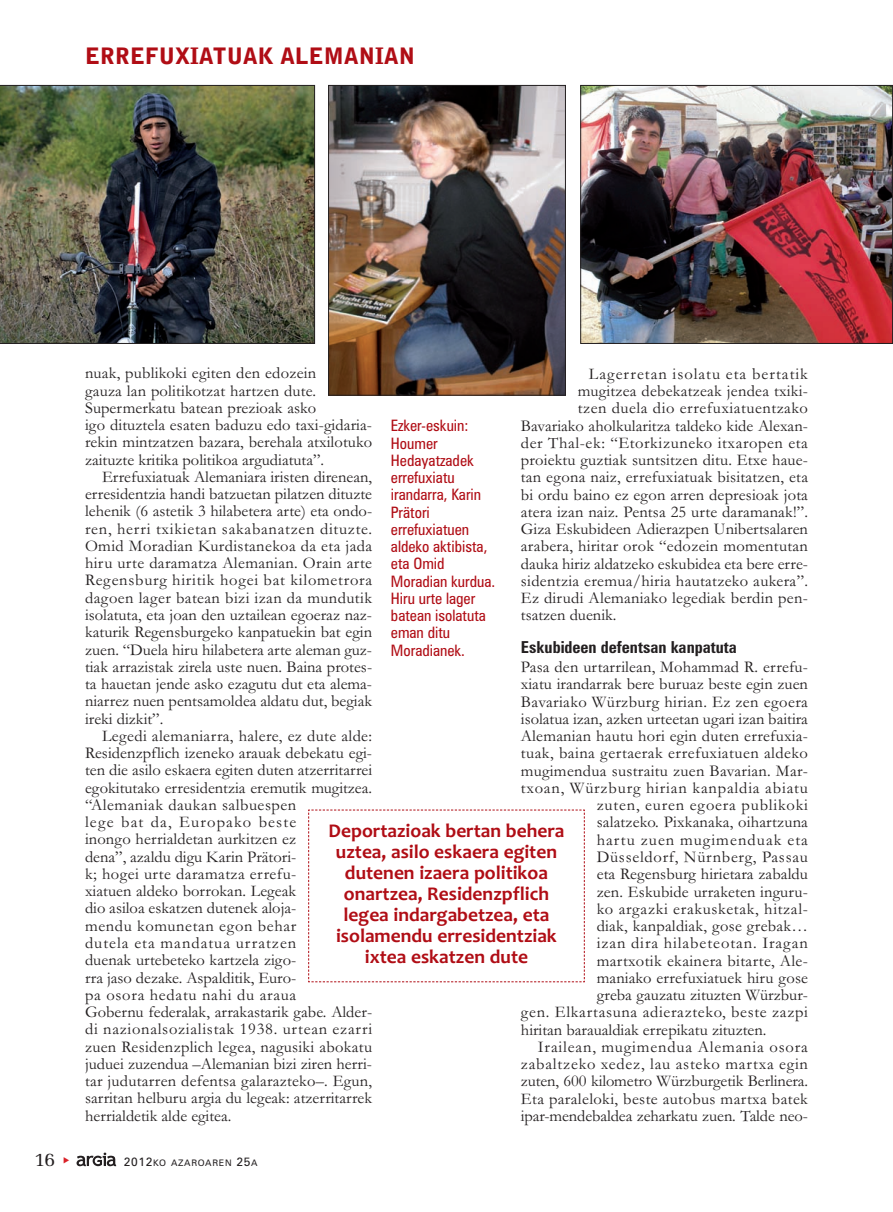
<style>
.page{position:relative;width:893px;height:1212px;background:#fff}
.page>*{position:absolute;margin:0;border:0;box-sizing:border-box;transform-origin:0 0}
.t1{font:900 22.5px "Bell Gothic Std";color:#b00d15}
.t2{font:700 19.5px/21px "Candara";color:#b00d15;text-align:center}
.t3{font:19.5px "Memoir";color:#231f20}
.t4{font:16.5px/17.2px "Garamond";letter-spacing:.01em;color:#231f20}
.t5{font:16.5px "Garamond";letter-spacing:.05em;color:#231f20}
.t6{font:16.5px "Garamond";letter-spacing:.03em;color:#231f20}
.t7{font:16.5px "Garamond";letter-spacing:.04em;color:#231f20}
.t8{font:16.5px "Garamond";letter-spacing:.055em;color:#231f20}
.t9{font:16.5px "Garamond";letter-spacing:.035em;color:#231f20}
.t10{font:16.5px "Garamond";letter-spacing:.06em;color:#231f20}
.t11{font:700 condensed 16.5px "Zurich BT";color:#231f20}
.t12{font:16.5px "Garamond";letter-spacing:.045em;color:#231f20}
.t13{font:16.5px "Garamond";letter-spacing:.065em;color:#231f20}
.t14{font:condensed 15.75px/17.2px "Zurich BT";color:#b00d15}
.t15{font:9px "Zurich BT";letter-spacing:.075em;color:#231f20}
.s1{font-size:12px}
</style>
<div class="page">
<svg style="left:77px;top:1152px;width:39px;height:14px"></svg>
<img style="left:582px;top:87px;width:309px;height:255px">
<div style="left:580px;top:85px;width:313px;height:259px;border:1px solid #231f20"></div>
<img style="left:0;top:85px;width:315px;height:259px">
<img style="left:330px;top:87px;width:234px;height:307px">
<div style="left:328px;top:85px;width:238px;height:311px;border:1px solid #231f20"></div>
<svg style="left:308px;top:809px;width:277px;height:173px"></svg>
<h1 class="t1" style="left:85px;top:43px;width:332px">ERREFUXIATUAK ALEMANIAN</h1>
<p class="t4" style="left:85px;top:366px;width:289px">nuak, publikoki egiten den edozein<br>gauza lan politikotzat hartzen dute.<br>Supermerkatu batean prezioak asko<br>igo dituztela esaten baduzu edo taxi-gidaria&shy;rekin mintzatzen bazara, berehala atxilotuko zaituzte kritika politikoa argudiatuta”.</p>
<p class="t4" style="left:85px;top:470px;width:289px;text-align:justify;text-indent:17px">Errefuxiatuak Alemaniara iristen direnean, erresidentzia handi batzuetan pilatzen dituzte lehenik (6 astetik 3 hilabetera arte) eta ondo&shy;ren, herri txikietan sakabanatzen dituzte.<br>Omid Moradian Kurdistanekoa da eta jada hiru urte daramatza Alemanian. Orain arte Regensburg hiritik hogei bat kilometrora dagoen lager batean bizi izan da mundutik isolatuta, eta joan den uztailean egoeraz naz&shy;katurik Regensburgeko kanpatuekin bat egin zuen. “Duela hiru hilabetera arte aleman guz&shy;tiak arrazistak zirela uste nuen. Baina protes&shy;ta hauetan jende asko ezagutu dut eta alema&shy;niarrez nuen pentsamoldea aldatu dut, begiak ireki dizkit”.</p>
<p class="t4" style="left:85px;top:729px;width:289px;text-indent:17px">Legedi alemaniarra, halere, ez dute alde:<br>Residenzpflich izeneko arauak debekatu egi&shy;ten die asilo eskaera egiten duten atzerritarrei egokitutako erresidentzia eremutik mugitzea. “Alemaniak daukan salbuespen<br>lege bat da, Europako beste<br>inongo herrialdetan aurkitzen ez<br>dena”, azaldu digu Karin Prätori-<br>k; hogei urte daramatza errefu-<br>xiatuen aldeko borrokan. Legeak<br>dio asiloa eskatzen dutenek aloja-<br>mendu komunetan egon behar<br>dutela eta mandatua urratzen<br>duenak urtebeteko kartzela zigo-<br>rra jaso dezake. Aspalditik, Euro-<br>pa osora hedatu nahi du araua<br>Gobernu federalak, arrakastarik gabe. Alder&shy;di nazionalsozialistak 1938. urtean ezarri zuen Residenzplich legea, nagusiki abokatu juduei zuzendua –Alemanian bizi ziren herri&shy;tar judutarren defentsa galarazteko–. Egun, sarritan helburu argia du legeak: atzerritarrek herrialdetik alde egitea.</p>
<p class="t10" style="left:589px;top:368px;width:221px">Lagerretan isolatu eta bertatik</p>
<p class="t4" style="left:578px;top:384px;width:232px">mugitzea debekatzeak jendea txiki-</p>
<p class="t6" style="left:578px;top:402px;width:232px">tzen duela dio errefuxiatuentzako</p>
<p class="t4" style="left:521px;top:419px;width:289px">Bavariako aholkularitza taldeko kide Alexan-</p>
<p class="t9" style="left:521px;top:437px;width:289px">der Thal-ek: “Etorkizuneko itxaropen eta</p>
<p class="t4" style="left:521px;top:453px;width:289px">proiektu guztiak suntsitzen ditu. Etxe haue-</p>
<p class="t4" style="left:521px;top:470px;width:289px">tan egona naiz, errefuxiatuak bisitatzen, eta</p>
<p class="t4" style="left:521px;top:488px;width:289px">bi ordu baino ez egon arren depresioak jota</p>
<p class="t4" style="left:521px;top:505px;width:289px">atera izan naiz. Pentsa 25 urte daramanak!”.</p>
<p class="t4" style="left:521px;top:522px;width:289px">Giza Eskubideen Adierazpen Unibertsalaren</p>
<p class="t4" style="left:521px;top:539px;width:289px">arabera, hiritar orok “edozein momentutan</p>
<p class="t4" style="left:521px;top:557px;width:289px">dauka hiriz aldatzeko eskubidea eta bere erre-</p>
<p class="t4" style="left:521px;top:574px;width:289px">sidentzia eremua/hiria hautatzeko aukera”.</p>
<p class="t4" style="left:521px;top:591px;width:289px">Ez dirudi Alemaniako legediak berdin pen-</p>
<p class="t4" style="left:521px;top:608px;width:97px">tsatzen duenik.</p>
<p class="t11" style="left:521px;top:641px;width:218px">Eskubideen defentsan kanpatuta</p>
<p class="t4" style="left:521px;top:660px;width:289px">Pasa den urtarrilean, Mohammad R. errefu-</p>
<p class="t4" style="left:521px;top:677px;width:289px">xiatu irandarrak bere buruaz beste egin zuen</p>
<p class="t4" style="left:521px;top:695px;width:289px">Bavariako Würzburg hirian. Ez zen egoera</p>
<p class="t4" style="left:521px;top:712px;width:289px">isolatua izan, azken urteetan ugari izan baitira</p>
<p class="t4" style="left:521px;top:729px;width:289px">Alemanian hautu hori egin duten errefuxia-</p>
<p class="t6" style="left:521px;top:747px;width:289px">tuak, baina gertaerak errefuxiatuen aldeko</p>
<p class="t4" style="left:521px;top:764px;width:289px">mugimendua sustraitu zuen Bavarian. Mar-</p>
<p class="t5" style="left:521px;top:782px;width:289px">txoan, Würzburg hirian kanpaldia abiatu</p>
<p class="t5" style="left:597px;top:799px;width:213px">zuten, euren egoera publikoki</p>
<p class="t4" style="left:597px;top:815px;width:213px">salatzeko. Pixkanaka, oihartzuna</p>
<p class="t13" style="left:597px;top:834px;width:213px">hartu zuen mugimenduak eta</p>
<p class="t12" style="left:597px;top:851px;width:213px">Düsseldorf, Nürnberg, Passau</p>
<p class="t4" style="left:597px;top:867px;width:213px">eta Regensburg hirietara zabaldu</p>
<p class="t4" style="left:597px;top:884px;width:213px">zen. Eskubide urraketen inguru-</p>
<p class="t7" style="left:597px;top:903px;width:213px">ko argazki erakusketak, hitzal-</p>
<p class="t4" style="left:597px;top:919px;width:213px">diak, kanpaldiak, gose grebak…</p>
<p class="t8" style="left:597px;top:937px;width:213px">izan dira hilabeteotan. Iragan</p>
<p class="t4" style="left:597px;top:954px;width:213px">martxotik ekainera bitarte, Ale-</p>
<p class="t4" style="left:597px;top:971px;width:213px">maniako errefuxiatuek hiru gose</p>
<p class="t4" style="left:597px;top:988px;width:213px">greba gauzatu zituzten Würzbur-</p>
<p class="t7" style="left:521px;top:1006px;width:289px">gen. Elkartasuna adierazteko, beste zazpi</p>
<p class="t4" style="left:521px;top:1023px;width:247px">hiritan baraualdiak errepikatu zituzten.</p>
<p class="t8" style="left:538px;top:1041px;width:272px">Irailean, mugimendua Alemania osora</p>
<p class="t5" style="left:521px;top:1058px;width:289px">zabaltzeko xedez, lau asteko martxa egin</p>
<p class="t4" style="left:521px;top:1074px;width:289px">zuten, 600 kilometro Würzburgetik Berlinera.</p>
<p class="t4" style="left:521px;top:1092px;width:289px">Eta paraleloki, beste autobus martxa batek</p>
<p class="t4" style="left:521px;top:1109px;width:289px">ipar-mendebaldea zeharkatu zuen. Talde neo-</p>
<p class="t14" style="left:391px;top:419px;width:106px">Ezker-eskuin:<br>Houmer<br>Hedayatzadek errefuxiatu irandarra, Karin<br>Prätori errefuxiatuen aldeko aktibista, eta Omid<br>Moradian kurdua.<br>Hiru urte lager batean isolatuta eman ditu<br>Moradianek.</p>
<p class="t2" style="left:329px;top:822px;width:237px">Deportazioak bertan behera uztea, asilo eskaera egiten dutenen izaera politikoa onartzea, Residenzpflich legea indargabetzea, eta isolamendu erresidentziak ixtea eskatzen dute</p>
<p class="t3" style="left:35px;top:1147px;width:22px">16</p>
<p class="t15" style="left:124px;top:1160px;width:135px"><span class="s1">2012</span>KO AZAROAREN <span class="s1">25</span>A</p>
</div>
